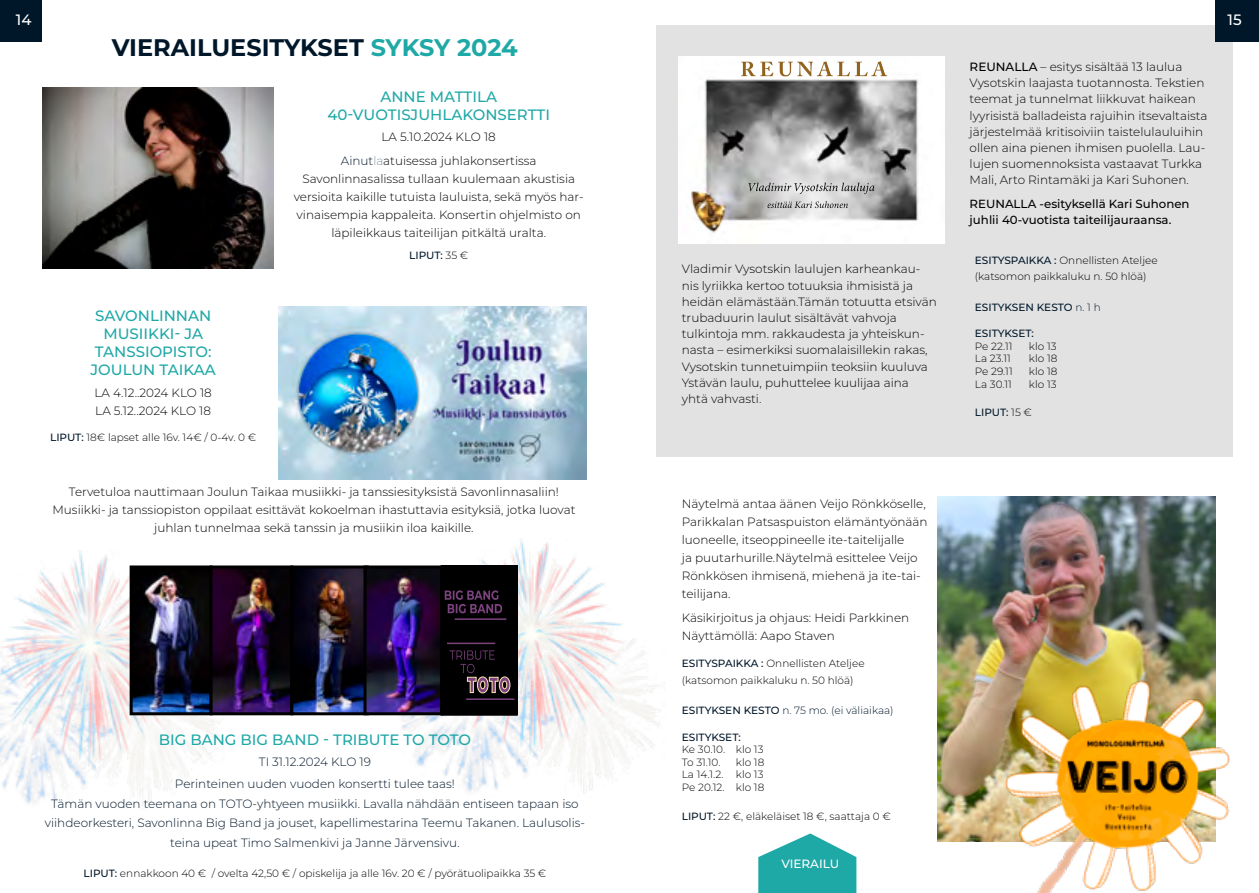
<style>
.page{position:relative;width:1259px;height:893px;background:#fff}
.page>*{position:absolute;margin:0;border:0;box-sizing:border-box;transform-origin:0 0}
.t1{font:700 24px "Montserrat";color:#00172a}
.t2{font:500 15px/18px "Montserrat";color:#1ea8a6;text-align:center}
.t3{font:500 15px "Montserrat";color:#fff}
.t4{font:300 12px/16.2px "Montserrat";color:#000}
.t5{font:300 12px/19.5px "Montserrat";color:#00172a;text-align:center}
.t6{font:500 12px "Montserrat";color:#fff}
.t7{font:500 11.85px/16.2px "Montserrat";color:#000}
.t8{font:300 10.5px/12.6px "Montserrat";color:#000}
.t9{font:500 10.5px "Montserrat";color:#00172a}
.t10{font:300 10.5px "Montserrat";color:#00172a}
.s1{color:#1ea8a6}
.s2{color:#00172a}
.s3{font-weight:100;color:#00172a}
.s4{font-weight:300;color:#000}
.s5{font-weight:500;color:#00172a}
.s6{font-weight:500}
.s7{font-weight:300}
</style>
<div class="page">
<div style="left:0;top:0;width:42px;height:42px;background:#00172a"></div>
<img style="left:0;top:551px;width:224px;height:255px">
<img style="left:398px;top:539px;width:263px;height:254px">
<img style="left:278px;top:306px;width:308px;height:173px">
<img style="left:43px;top:87px;width:231px;height:181px">
<svg style="left:758px;top:833px;width:98px;height:60px"></svg>
<div style="left:656px;top:26px;width:576px;height:431px;background:#e2e2e2"></div>
<div style="left:1215px;top:0;width:44px;height:42px;background:#00172a"></div>
<img style="left:678px;top:56px;width:266px;height:188px">
<img style="left:937px;top:496px;width:278px;height:346px">
<img style="left:964px;top:662px;width:266px;height:231px">
<img style="left:134px;top:569px;width:229px;height:142px">
<div style="left:130px;top:565px;width:82px;height:150px;border:3px solid #000"></div>
<div style="left:209px;top:565px;width:84px;height:150px;border:3px solid #000"></div>
<div style="left:290px;top:565px;width:79px;height:150px;border:3px solid #000"></div>
<img style="left:367px;top:569px;width:72px;height:142px">
<div style="left:363px;top:565px;width:80px;height:150px;border:3px solid #000"></div>
<div style="left:441px;top:566px;width:76px;height:149px;background:#000"></div>
<svg style="left:449px;top:650px;width:62px;height:44px"></svg>
<svg style="left:445px;top:590px;width:57px;height:23px"></svg>
<hr style="left:447px;top:643px;width:48px;height:1px;background:#7d437f">
<hr style="left:455px;top:618px;width:51px;height:2px;background:#7d437f">
<hr style="left:466px;top:698px;width:48px;height:2px;background:#7d437f">
<p class="t3" style="left:16px;top:9px;width:17px">14</p>
<h1 class="t1" style="left:112px;top:30px;width:408px">VIERAILUESITYKSET <span class="s1">SYKSY 2024</span></h1>
<p class="t2" style="left:327px;top:87px;width:224px">ANNE MATTILA<br>40-VUOTISJUHLAKONSERTTI</p>
<p class="t4" style="left:341px;top:124px;width:197px;line-height:24px;text-align:center">LA 5.10.2024 KLO 18<br><span class="s2">Ainut</span><span class="s3">la</span>atuisessa juhlakonsertissa</p>
<p class="t4" style="left:294px;top:169px;width:291px;line-height:18px;text-align:center">Savonlinnasalissa tullaan kuulemaan akustisia versioita kaikille tutuista lauluista, sekä myös har&shy;vinaisempia kappaleita. Konsertin ohjelmisto on läpileikkaus taiteilijan pitkältä uralta.</p>
<p class="t9" style="left:409px;top:248px;width:61px">LIPUT: <span class="s4">35 €</span></p>
<p class="t2" style="left:90px;top:306px;width:127px">SAVONLINNAN<br>MUSIIKKI- JA<br>TANSSIOPISTO:<br>JOULUN TAIKAA</p>
<p class="t4" style="left:95px;top:384px;width:119px;line-height:18px">LA 4.12..2024 KLO 18<br>LA 5.12..2024 KLO 18</p>
<p class="t8" style="left:50px;top:430px;width:208px"><span class="s5">LIPUT:</span> 18€ lapset alle 16v. 14€ / 0-4v. 0 €</p>
<p class="t4" style="left:52px;top:482px;width:524px;line-height:18px;text-align:center">Tervetuloa nauttimaan Joulun Taikaa musiikki- ja tanssiesityksistä Savonlinnasaliin!<br>Musiikki- ja tanssiopiston oppilaat esittävät kokoelman ihastuttavia esityksiä, jotka luovat juhlan tunnelmaa sekä tanssin ja musiikin iloa kaikille.</p>
<p class="t2" style="left:159px;top:730px;width:314px">BIG BANG BIG BAND - TRIBUTE TO TOTO</p>
<p class="t5" style="left:175px;top:750px;width:281px;line-height:22.5px">TI 31.12.2024 KLO 19<br>Perinteinen uuden vuoden konsertti tulee taas!</p>
<p class="t5" style="left:45px;top:793px;width:542px">Tämän vuoden teemana on TOTO-yhtyeen musiikki. Lavalla nähdään entiseen tapaan iso viihdeorkesteri, Savonlinna Big Band ja jouset, kapellimestarina Teemu Takanen. Laulusolis&shy;teina upeat Timo Salmenkivi ja Janne Järvensivu.</p>
<p class="t8" style="left:84px;top:866px;width:464px"><span class="s5">LIPUT:</span> ennakkoon 40 € / ovelta 42,50 € / opiskelija ja alle 16v. 20 € / pyörätuolipaikka 35 €</p>
<p class="t4" style="left:969px;top:58px;width:239px"><span class="s6">REUNALLA</span> – esitys sisältää 13 laulua Vysotskin laajasta tuotannosta. Tekstien teemat ja tunnelmat liikkuvat haikean lyyrisistä balladeista rajuihin itsevaltaista järjestelmää kritisoiviin taistelulauluihin ollen aina pienen ihmisen puolella. Lau&shy;lujen suomennoksista vastaavat Turkka Mali, Arto Rintamäki ja Kari Suhonen.</p>
<p class="t7" style="left:969px;top:195px;width:221px">REUNALLA -esityksellä Kari Suhonen juhlii 40-vuotista taiteilijauraansa.</p>
<p class="t4" style="left:682px;top:261px;width:256px">Vladimir Vysotskin laulujen karheankau&shy;nis lyriikka kertoo totuuksia ihmisistä ja heidän elämästään.Tämän totuutta etsivän trubaduurin laulut sisältävät vahvoja tulkintoja mm. rakkaudesta ja yhteiskun&shy;nasta – esimerkiksi suomalaisillekin rakas, Vysotskin tunnetuimpiin teoksiin kuuluva Ystävän laulu, puhuttelee kuulijaa aina yhtä vahvasti.</p>
<p class="t8" style="left:975px;top:251px;width:184px;line-height:16.5px"><span class="s5">ESITYSPAIKKA :</span> Onnellisten Ateljee (katsomon paikkaluku n. 50 hlöä)</p>
<p class="t9" style="left:975px;top:300px;width:127px">ESITYKSEN KESTO <span class="s7">n. 1 h</span></p>
<p class="t9" style="left:975px;top:326px;width:60px">ESITYKSET:</p>
<p class="t8" style="left:975px;top:339px;width:39px">Pe 22.11</p>
<p class="t8" style="left:1029px;top:339px;width:29px">klo 13</p>
<p class="t8" style="left:975px;top:352px;width:38px">La 23.11</p>
<p class="t8" style="left:1029px;top:352px;width:30px">klo 18</p>
<p class="t8" style="left:975px;top:365px;width:39px">Pe 29.11</p>
<p class="t8" style="left:1029px;top:365px;width:30px">klo 18</p>
<p class="t8" style="left:975px;top:377px;width:39px">La 30.11</p>
<p class="t8" style="left:1029px;top:377px;width:29px">klo 13</p>
<p class="t9" style="left:975px;top:405px;width:59px">LIPUT: <span class="s4">15 €</span></p>
<p class="t3" style="left:1227px;top:9px;width:16px">15</p>
<p class="t4" style="left:682px;top:494px;width:247px;line-height:18px">Näytelmä antaa äänen Veijo Rönkköselle, Parikkalan Patsaspuiston elämäntyönään luoneelle, itseoppineelle ite-taitelijalle<br>ja puutarhurille.Näytelmä esittelee Veijo Rönkkösen ihmisenä, miehenä ja ite-tai&shy;teilijana.</p>
<p class="t4" style="left:682px;top:608px;width:229px;line-height:18px">Käsikirjoitus ja ohjaus: Heidi Parkkinen<br>Näyttämöllä: Aapo Staven</p>
<p class="t8" style="left:682px;top:655px;width:184px;line-height:16.5px"><span class="s5">ESITYSPAIKKA :</span> Onnellisten Ateljee (katsomon paikkaluku n. 50 hlöä)</p>
<p class="t10" style="left:682px;top:704px;width:213px"><span class="s6">ESITYKSEN KESTO</span> n. 75 mo. (ei väliaikaa)</p>
<p class="t9" style="left:682px;top:729px;width:60px">ESITYKSET:</p>
<p class="t8" style="left:682px;top:743px;width:83px">Ke 30.10. klo 13<br>To 31.10.</p>
<p class="t8" style="left:682px;top:755px;width:84px;text-align:justify;text-indent:54px">klo 18<br>La 14.1.2. klo 13<br>Pe 20.12. klo 18</p>
<p class="t8" style="left:682px;top:809px;width:210px"><span class="s5">LIPUT:</span> 22 €, eläkeläiset 18 €, saattaja 0 €</p>
<p class="t6" style="left:781px;top:856px;width:59px">VIERAILU</p>
</div>
